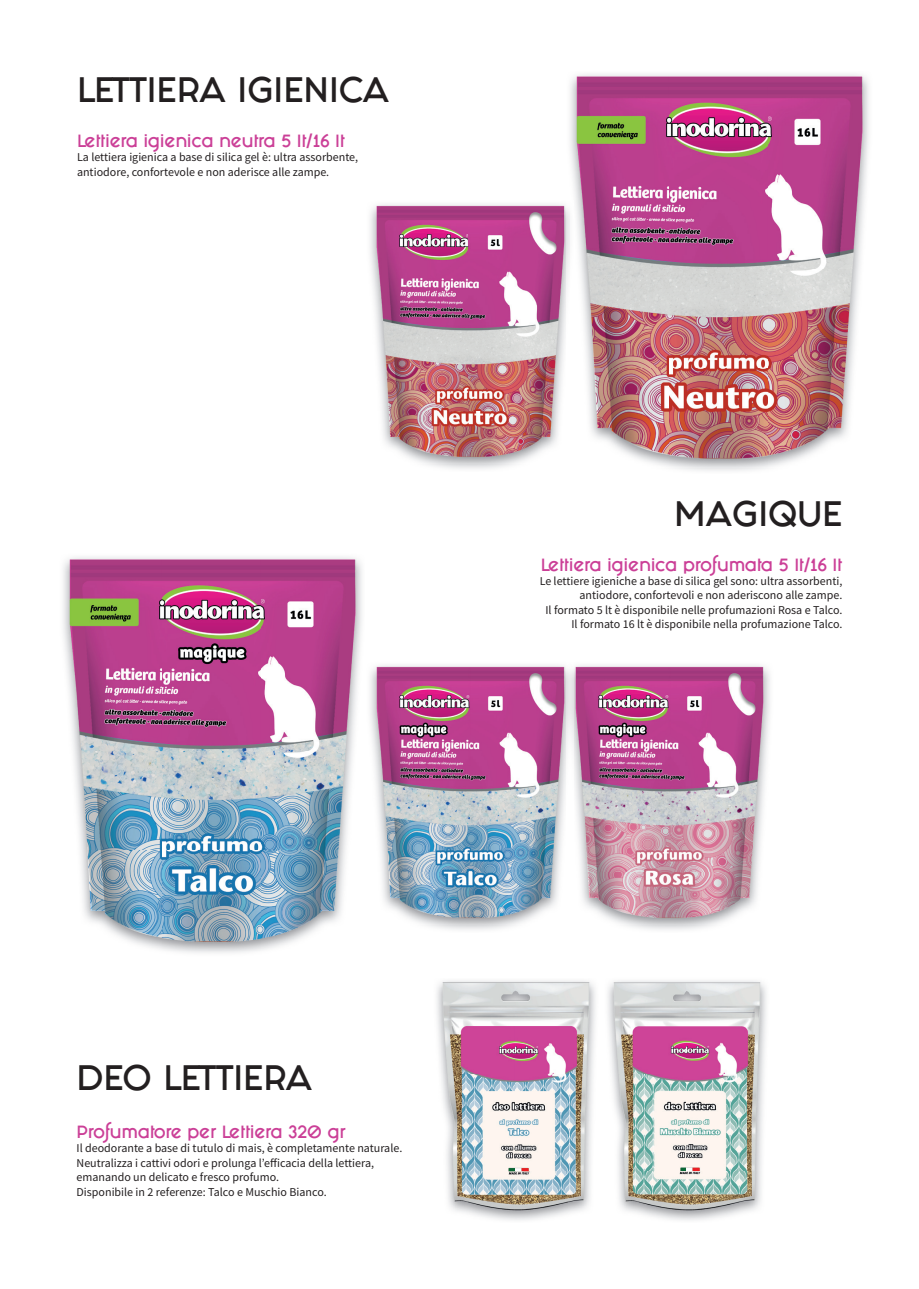
<style>
.page{position:relative;width:919px;height:1289px;background:#fff}
.page>*{position:absolute;margin:0;border:0;box-sizing:border-box;transform-origin:0 0}
.t1{font:30px "Fashion Fetish";color:#231f20}
.t2{font:15px "Fashion Fetish";letter-spacing:-.025em;color:#cb3f97}
.t3{font:12px/14.4px "Source Sans Pro";color:#231f20}
</style>
<div class="page">
<img style="left:607px;top:981px;width:160px;height:238px">
<img style="left:436px;top:980px;width:160px;height:239px">
<img style="left:570px;top:79px;width:299px;height:392px">
<img style="left:571px;top:74px;width:295px;height:195px">
<img style="left:574px;top:269px;width:292px;height:198px">
<img style="left:64px;top:557px;width:296px;height:393px">
<img style="left:427px;top:201px;width:147px;height:270px">
<img style="left:571px;top:201px;width:3px;height:266px">
<img style="left:370px;top:201px;width:200px;height:263px">
<img style="left:566px;top:663px;width:203px;height:261px">
<img style="left:370px;top:663px;width:200px;height:104px">
<img style="left:370px;top:766px;width:196px;height:158px">
<h1 class="t1" style="left:77px;top:65px;width:313px">LETTIERA IGIENICA</h1>
<p class="t2" style="left:77px;top:128px;width:269px">Lettiera igienica neutra 5 lt/16 lt</p>
<p class="t3" style="left:77px;top:150px;width:282px">La lettiera igienica a base di silica gel è: ultra assorbente, antiodore, confortevole e non aderisce alle zampe.</p>
<h1 class="t1" style="left:674px;top:489px;width:169px">MAGIQUE</h1>
<p class="t2" style="left:540px;top:552px;width:303px">Lettiera igienica profumata 5 lt/16 lt</p>
<p class="t3" style="left:539px;top:573px;width:304px;text-align:right">Le lettiere igieniche a base di silica gel sono: ultra assorbenti, antiodore, confortevoli e non aderiscono alle zampe.<br>Il formato 5 lt è disponibile nelle profumazioni Rosa e Talco.<br>Il formato 16 lt è disponibile nella profumazione Talco.</p>
<h1 class="t1" style="left:77px;top:1053px;width:237px">DEO LETTIERA</h1>
<p class="t2" style="left:77px;top:1119px;width:271px">Profumatore per Lettiera 320 gr</p>
<p class="t3" style="left:77px;top:1141px;width:327px">Il deodorante a base di tutulo di mais, è completamente naturale.<br>Neutralizza i cattivi odori e prolunga l’efficacia della lettiera, emanando un delicato e fresco profumo.<br>Disponibile in 2 referenze: Talco e Muschio Bianco.</p>
</div>
